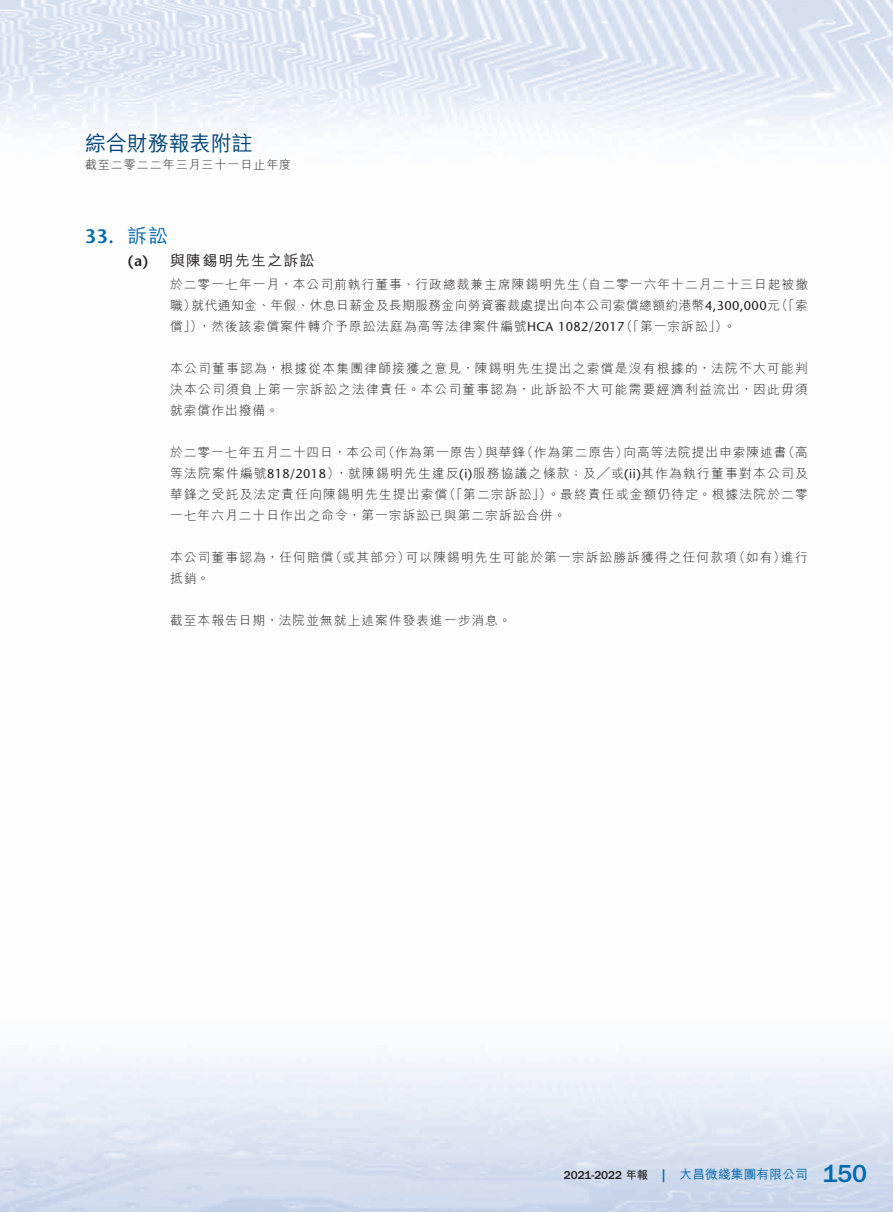
<style>
.page{position:relative;width:893px;height:1212px;background:#fff}
.page>*{position:absolute;margin:0;border:0;box-sizing:border-box;transform-origin:0 0}
.t1{font:500 25.5px "ITC Franklin Gothic Std";color:#016aaf}
.t2{font:500 21px "M Hei HK";color:#047}
.t3{font:600 19.5px "Stone Sans Std";color:#016aaf}
.t4{font:500 19.5px "M Hei HK";color:#016aaf}
.t5{font:500 15px "M Hei HK";letter-spacing:.08em;color:#231f20}
.t6{font:600 15px "Stone Sans Std";color:#231f20}
.t7{font:300 12.75px/21px "M Hei HK";letter-spacing:.08em;color:#231f20}
.t8{font:300 12.75px/21px "M Hei HK";letter-spacing:.1em;color:#231f20}
.t9{font:300 12.75px "M Hei HK";letter-spacing:.035em;color:#231f20}
.t10{font:500 12.75px "M Hei HK";letter-spacing:.01em;color:#016aaf}
.t11{font:500 12.75px "ITC Franklin Gothic Std";color:#016aaf}
.t12{font:300 12px "M Hei HK";letter-spacing:.08em;color:#231f20}
.t13{font:500 12px "ITC Franklin Gothic Std";letter-spacing:-.01em;color:#231f20}
.s1{font-family:"Stone Sans Std";font-weight:500}
.s2{font-family:"M Hei HK";font-weight:700;font-size:11.25px}
</style>
<div class="page">
<img style="left:0;top:0;width:893px;height:1212px">
<h2 class="t2" style="left:85px;top:128px;width:169px">綜合財務報表附註</h2>
<p class="t12" style="left:85px;top:156px;width:208px">截至二零二二年三月三十一日止年度</p>
<h3 class="t3" style="left:85px;top:224px;width:31px">33.</h3>
<h3 class="t4" style="left:128px;top:221px;width:42px">訴訟</h3>
<p class="t6" style="left:128px;top:252px;width:23px">a( )</p>
<p class="t5" style="left:170px;top:250px;width:146px">與陳錫明先生之訴訟</p>
<p class="t7" style="left:575px;top:274px;width:234px">（自二零一六年十二月二十三日起被撤</p>
<p class="t7" style="left:170px;top:274px;width:411px">於二零一七年一月，本公司前執行董事、行政總裁兼主席陳錫明先生</p>
<p class="t7" style="left:170px;top:295px;width:27px">職）</p>
<p class="t7" style="left:775px;top:295px;width:34px">（「索</p>
<p class="t9" style="left:192px;top:297px;width:590px">就代通知金、年假、休息日薪金及長期服務金向勞資審裁處提出向本公司索償總額約港幣<span class="s1">4,300,000</span>元</p>
<p class="t7" style="left:198px;top:316px;width:428px">，然後該索償案件轉介予原訟法庭為高等法律案件編號<span class="s1">HCA 1082/2017</span></p>
<p class="t7" style="left:170px;top:316px;width:34px">償」）</p>
<p class="t7" style="left:170px;top:358px;width:639px;text-align:justify">本公司董事認為，根據從本集團律師接獲之意見，陳錫明先生提出之索償是沒有根據的，法院不大可能判決本公司須負上第一宗訴訟之法律責任。本公司董事認為，此訴訟不大可能需要經濟利益流出，因此毋須就索償作出撥備。</p>
<p class="t7" style="left:782px;top:442px;width:27px">（高</p>
<p class="t7" style="left:620px;top:316px;width:109px">（「第一宗訴訟 (「</p>
<p class="t7" style="left:723px;top:316px;width:14px">。</p>
<p class="t7" style="left:623px;top:442px;width:164px">向高等法院提出申索陳述書</p>
<p class="t7" style="left:382px;top:442px;width:109px">（作為第一原告）</p>
<p class="t7" style="left:521px;top:442px;width:109px">（作為第二原告）</p>
<p class="t8" style="left:335px;top:442px;width:474px;text-indent:-165px">於二零一七年五月二十四日，本公司<br>，就陳錫明先生違反 <span class="s1">)i(</span> 服務協議之條款；及╱或<span class="s1">( )i i</span> 其作為執行董事對本公司及</p>
<p class="t7" style="left:485px;top:442px;width:42px">與華鋒</p>
<p class="t8" style="left:170px;top:463px;width:171px">等法院案件編號<span class="s1">818/2018</span>）</p>
<p class="t7" style="left:443px;top:484px;width:366px">（「第二宗訴訟」）。最終責任或金額仍待定。根據法院於二零</p>
<p class="t7" style="left:170px;top:484px;width:398px">華鋒之受託及法定責任向陳錫明先生提出索償<br>一七年六月二十日作出之命令，第一宗訴訟已與第二宗訴訟合併。</p>
<p class="t7" style="left:329px;top:547px;width:82px">（或其部分）</p>
<p class="t7" style="left:733px;top:547px;width:54px">（如有）</p>
<p class="t7" style="left:406px;top:547px;width:333px">可以陳錫明先生可能於第一宗訴訟勝訴獲得之任何款項</p>
<p class="t7" style="left:170px;top:547px;width:165px">本公司董事認為，任何賠償抵銷。</p>
<p class="t7" style="left:170px;top:610px;width:343px">截至本報告日期，法院並無就上述案件發表進一步消息。</p>
<p class="t7" style="left:781px;top:547px;width:28px">進行</p>
<p class="t13" style="left:564px;top:1168px;width:86px">2021-2022 <span class="s2">年報</span></p>
<p class="t11" style="left:660px;top:1167px;width:8px">|</p>
<p class="t10" style="left:679px;top:1165px;width:130px">大昌微綫集團有限公司</p>
<h1 class="t1" style="left:823px;top:1159px;width:46px">150</h1>
</div>
